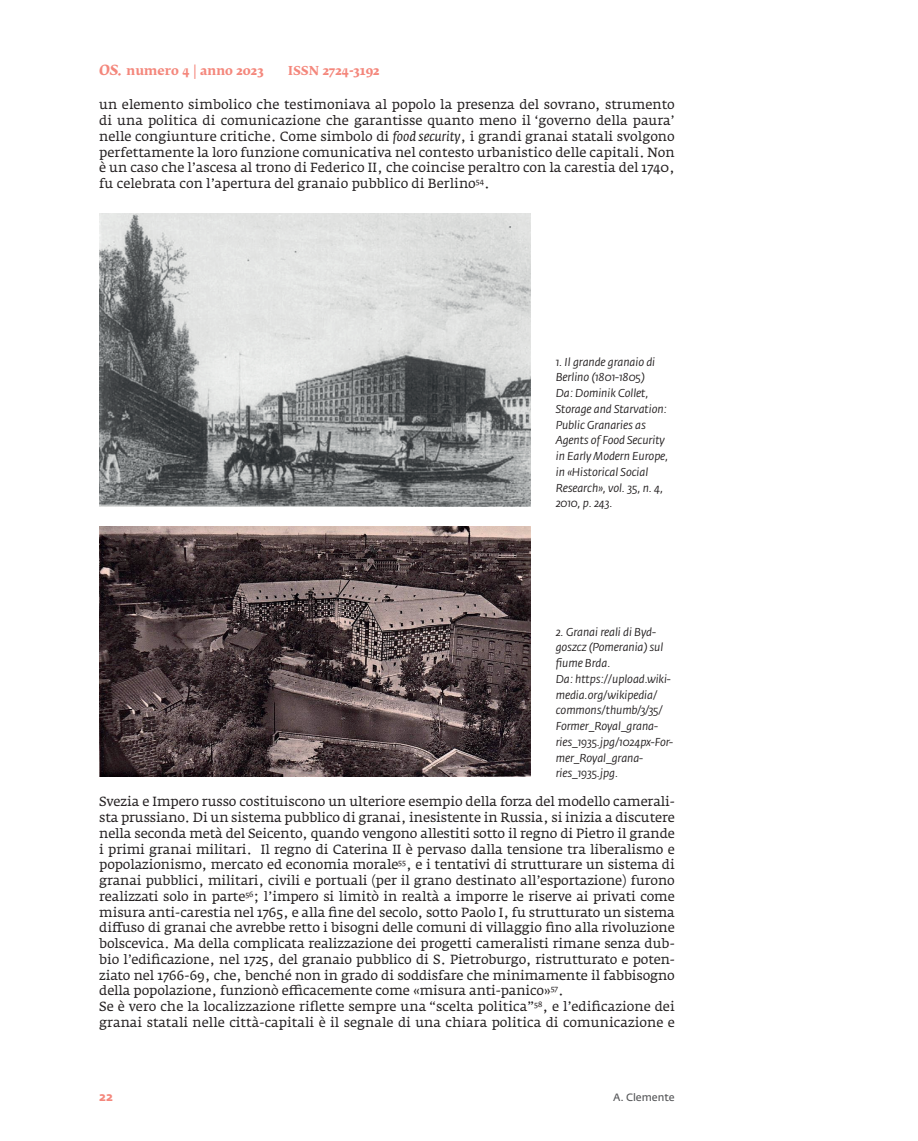
<style>
.page{position:relative;width:918px;height:1141px;background:#fff}
.page>*{position:absolute;margin:0;border:0;box-sizing:border-box;transform-origin:0 0}
.t1{font:13.12px/15.8px "Fedra Serif A Pro";letter-spacing:-.01em;color:#231f20;text-align:justify}
.t2{font:700 12.25px "Fedra Serif B Pro";color:#f4877c}
.t3{font:700 12.25px "Fedra Sans Std";color:#f4877c}
.t4{font:italic 11.38px/15.8px "Fedra Sans Std";letter-spacing:-.01em;color:#231f20}
.t5{font:10.5px "Fedra Sans Std";color:#57585a}
.s1{font-style:italic;font-size:14px}
.s2{font-style:italic}
</style>
<div class="page">
<img style="left:99px;top:213px;width:432px;height:294px">
<img style="left:99px;top:526px;width:432px;height:251px">
<p class="t2" style="left:99px;top:63px;width:166px"><span class="s1">OS.</span> numero 4 | anno 2023</p>
<p class="t2" style="left:288px;top:63px;width:93px">ISSN 2724-3192</p>
<p class="t1" style="left:99px;top:97px;width:577px">un elemento simbolico che testimoniava al popolo la presenza del sovrano, strumento di una politica di comunicazione che garantisse quanto meno il ‘governo della paura’ nelle congiunture critiche. Come simbolo di <span class="s2">food security</span>, i grandi granai statali svolgono perfettamente la loro funzione comunicativa nel contesto urbanistico delle capitali. Non è un caso che l’ascesa al trono di Federico II, che coincise peraltro con la carestia del 1740, fu celebrata con l’apertura del granaio pubblico di Berlino<sup>54</sup>.</p>
<p class="t4" style="left:556px;top:354px;width:114px">1. Il grande granaio di<br>Berlino (1801-1805)<br>Da: Dominik Collet,<br>Storage and Starvation:<br>Public Granaries as<br>Agents of Food Security in Early Modern Europe, in «Historical Social<br>Research», vol. 35, n. 4,<br>2010, p. 243.</p>
<p class="t4" style="left:556px;top:624px;width:119px">2. Granai reali di Byd&shy;goszcz (Pomerania) sul fiume Brda.<br>Da: https://upload.wiki&shy;media.org/wikipedia/ commons/thumb/3/35/<br>Former_Royal_grana&shy;ries_1935.jpg/1024px-For&shy;mer_Royal_grana&shy;ries_1935.jpg.</p>
<p class="t1" style="left:99px;top:794px;width:577px;text-align:left">Svezia e Impero russo costituiscono un ulteriore esempio della forza del modello camerali&shy;sta prussiano. Di un sistema pubblico di granai, inesistente in Russia, si inizia a discutere nella seconda metà del Seicento, quando vengono allestiti sotto il regno di Pietro il grande i primi granai militari. Il regno di Caterina II è pervaso dalla tensione tra liberalismo e popolazionismo, mercato ed economia morale<sup>55</sup>, e i tentativi di strutturare un sistema di granai pubblici, militari, civili e portuali (per il grano destinato all’esportazione) furono realizzati solo in parte<sup>56</sup>; l’impero si limitò in realtà a imporre le riserve ai privati come misura anti-carestia nel 1765, e alla fine del secolo, sotto Paolo I, fu strutturato un sistema diffuso di granai che avrebbe retto i bisogni delle comuni di villaggio fino alla rivoluzione bolscevica. Ma della complicata realizzazione dei progetti cameralisti rimane senza dub&shy;bio l’edificazione, nel 1725, del granaio pubblico di S. Pietroburgo, ristrutturato e poten&shy;ziato nel 1766-69, che, benché non in grado di soddisfare che minimamente il fabbisogno della popolazione, funzionò efficacemente come «misura anti-panico»<sup>57</sup>.<br>Se è vero che la localizzazione riflette sempre una “scelta politica”<sup>58</sup>, e l’edificazione dei granai statali nelle città-capitali è il segnale di una chiara politica di comunicazione e</p>
<p class="t3" style="left:99px;top:1089px;width:15px">22</p>
<p class="t5" style="left:613px;top:1091px;width:63px">A. Clemente</p>
</div>
